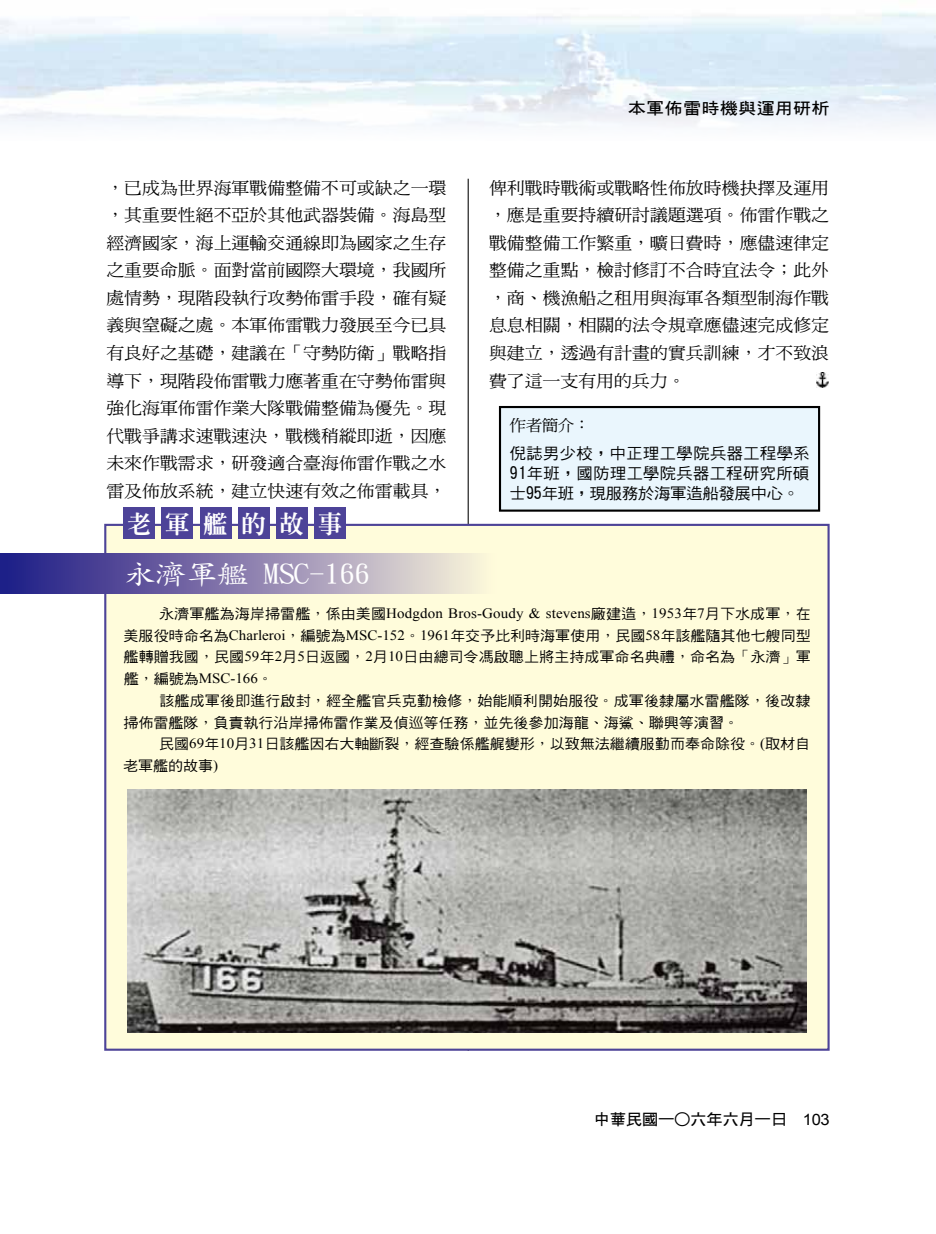
<style>
.page{position:relative;width:936px;height:1234px;background:#fff}
.page>*{position:absolute;margin:0;border:0;box-sizing:border-box;transform-origin:0 0}
.t1{font:27px "DF Kai Shu Md HK BF";letter-spacing:-.025em;color:#fff;scale:1.18 1}
.t2{font:800 24.15px "Inn Ming";letter-spacing:.57em;color:#fff}
.t3{font:16.95px/27.5px "DF Ming Md HK BF";color:#000;text-align:justify;scale:1.05 1}
.t4{font:16.2px "DF Hei Bd HK BF";letter-spacing:.02em;color:#000;scale:1.11 1}
.t5{font:15.6px/19.5px "DF Hei Md HK BF";letter-spacing:.01em;color:#000;text-align:justify;scale:1.05 1}
.t6{font:15.6px "DF Hei Bd HK BF";letter-spacing:-.025em;color:#000;scale:1.05 1}
.t7{font:15.6px "DF Ming Md HK BF";color:#000;scale:1.05 1}
.t8{font:14.25px/21.8px "DF Hei Md HK BF";color:#000;scale:1.05 1}
.t9{font:14.25px "Times New Roman";letter-spacing:.01em;color:#000;scale:1.05 1}
.s1{font-family:"DF Hei Md HK BF"}
.s2{font-family:"DF Kai Shu SB Estd BF"}
.s3{font-family:"Times New Roman"}
.s4{font-family:"DFN Hei XB HK BF"}
.s5{font-family:"Arial"}
</style>
<div class="page">
<hr style="left:467px;top:179px;width:1px;height:871px;background:#000">
<div style="left:500px;top:407px;width:319px;height:103px;background:#eaf6fd"></div>
<div style="left:499px;top:406px;width:321px;height:105px;border:2px solid #000"></div>
<div style="left:105px;top:524px;width:723px;height:525px;background:#fffcdb"></div>
<div style="left:0;top:553px;width:496px;height:40px;background:linear-gradient(to right,#1c1483,#fef4dc)"></div>
<div style="left:123px;top:507px;width:32px;height:31px;background:#4d4398"></div>
<div style="left:161px;top:507px;width:32px;height:31px;background:#4d4398"></div>
<div style="left:200px;top:507px;width:31px;height:31px;background:#4d4398"></div>
<div style="left:238px;top:507px;width:32px;height:31px;background:#4d4398"></div>
<div style="left:276px;top:507px;width:32px;height:31px;background:#4d4398"></div>
<div style="left:314px;top:507px;width:32px;height:31px;background:#4d4398"></div>
<img style="left:127px;top:789px;width:679px;height:243px">
<img style="left:816px;top:372px;width:12px;height:15px">
<p class="t4" style="left:628px;top:100px;width:183px">本軍佈雷時機與運用研析</p>
<p class="t3" style="left:106px;top:174px;width:325px">，已成為世界海軍戰備整備不可或缺之一環，其重要性絕不亞於其他武器裝備。海島型經濟國家，海上運輸交通線即為國家之生存之重要命脈。面對當前國際大環境，我國所處情勢，現階段執行攻勢佈雷手段，確有疑義與窒礙之處。本軍佈雷戰力發展至今已具有良好之基礎，建議在「守勢防衛」戰略指導下，現階段佈雷戰力應著重在守勢佈雷與強化海軍佈雷作業大隊戰備整備為優先。現代戰爭講求速戰速決，戰機稍縱即逝，因應未來作戰需求，研發適合臺海佈雷作戰之水雷及佈放系統，建立快速有效之佈雷載具，</p>
<p class="t3" style="left:489px;top:174px;width:325px">俾利戰時戰術或戰略性佈放時機抉擇及運用，應是重要持續研討議題選項。佈雷作戰之戰備整備工作繁重，曠日費時，應儘速律定整備之重點，檢討修訂不合時宜法令；此外，商、機漁船之租用與海軍各類型制海作戰息息相關，相關的法令規章應儘速完成修定與建立，透過有計畫的實兵訓練，才不致浪費了這一支有用的兵力。</p>
<p class="t7" style="left:509px;top:417px;width:78px">作者簡介：</p>
<p class="t5" style="left:509px;top:444px;width:287px">倪誌男少校，中正理工學院兵器工程學系91年班，國防理工學院兵器工程研究所碩士95年班，現服務於海軍造船發展中心。</p>
<h2 class="t2" style="left:127px;top:511px;width:217px">老軍艦的故事</h2>
<h1 class="t1" style="left:123px;top:559px;width:211px">永濟軍艦 MSC-166</h1>
<p class="t9" style="left:159px;top:603px;width:622px"><span class="s1">永濟軍艦為海岸掃雷艦</span><span class="s2">，</span><span class="s1">係由美國</span>Hodgdon Bros-Goudy &amp; stevens<span class="s1">廠建造</span><span class="s2">，</span>1953<span class="s1">年</span>7<span class="s1">月下水成軍</span><span class="s2">，</span><span class="s1">在</span></p>
<p class="t8" style="left:124px;top:624px;width:656px">美服役時命名為<span class="s3">Charleroi</span><span class="s2">，</span>編號為<span class="s3">MSC-152</span><span class="s2">。</span><span class="s3">1961</span>年交予比利時海軍使用<span class="s2">，</span>民國<span class="s3">58</span>年該艦隨其他七艘同型艦轉贈我國<span class="s2">，</span>民國<span class="s3">59</span>年<span class="s3">2</span>月<span class="s3">5</span>日返國<span class="s2">，</span><span class="s3">2</span>月<span class="s3">10</span>日由總司令馮啟聰上將主持成軍命名典禮<span class="s2">，</span>命名為<span class="s2">「</span>永濟<span class="s2">」</span>軍</p>
<p class="t9" style="left:124px;top:668px;width:144px"><span class="s1">艦</span><span class="s2">，</span><span class="s1">編號為</span>MSC-166<span class="s2">。</span></p>
<p class="t8" style="left:123px;top:689px;width:655px;text-indent:36px">該艦成軍後即進行啟封<span class="s2">，</span>經全艦官兵克勤檢修<span class="s2">，</span>始能順利開始服役<span class="s2">。</span>成軍後隸屬水雷艦隊<span class="s2">，</span>後改隸掃佈雷艦隊<span class="s2">，</span>負責執行沿岸掃佈雷作業及偵巡等任務<span class="s2">，</span>並先後參加海龍<span class="s2">、</span>海鯊<span class="s2">、</span>聯興等演習<span class="s2">。</span></p>
<p class="t8" style="left:123px;top:733px;width:655px;text-indent:36px">民國<span class="s3">69</span>年<span class="s3">10</span>月<span class="s3">31</span>日該艦因右大軸斷裂<span class="s2">，</span>經查驗係艦艉變形<span class="s2">，</span>以致無法繼續服勤而奉命除役<span class="s2">。</span><span class="s3">(</span>取材自老軍艦的故事<span class="s3">)</span></p>
<p class="t6" style="left:593px;top:1111px;width:226px">中華民國一<span class="s4">○</span>六年六月一日　<span class="s5">103</span></p>
</div>
